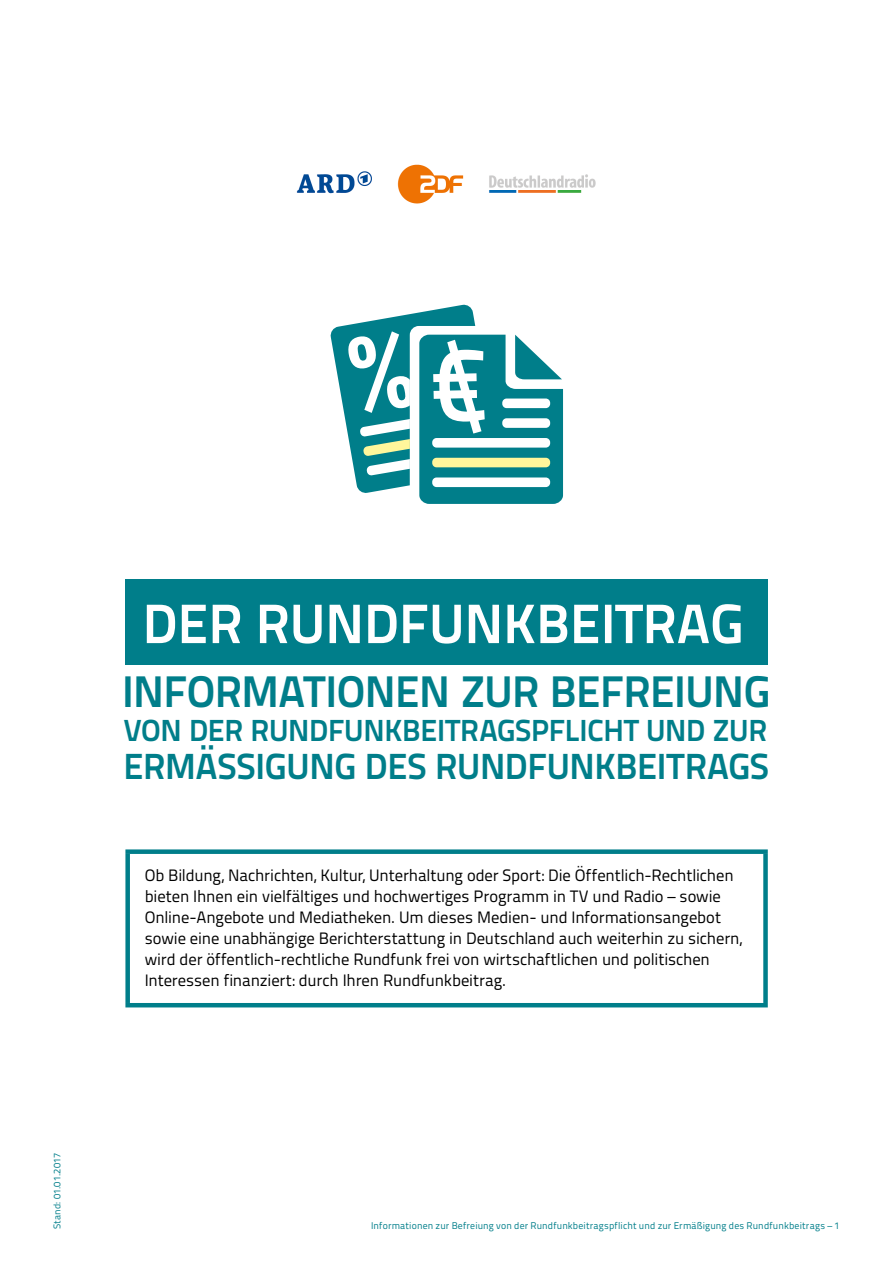
<style>
.page{position:relative;width:893px;height:1263px;background:#fff}
.page>*{position:absolute;margin:0;border:0;box-sizing:border-box;transform-origin:0 0}
.t1{font:700 44.25px "Titillium Text 22 L";letter-spacing:-.015em;color:#007e8a}
.t2{font:700 36.3px "Titillium Text 22 L";letter-spacing:-.01em;color:#007e8a}
.t3{font:700 30.45px "Titillium Text 22 L";letter-spacing:-.01em;color:#007e8a}
.t4{font:16.5px/21px "Titillium Text 22 L";letter-spacing:-.005em;color:#000}
.t5{font:9.75px "Titillium Text 22 L";letter-spacing:.015em;color:#007e8a}
</style>
<div class="page">
<img style="left:296px;top:164px;width:300px;height:40px">
<div style="left:125px;top:579px;width:642px;height:85px;background:#007e8a"></div>
<svg style="left:147px;top:604px;width:594px;height:40px"></svg>
<div style="left:125px;top:849px;width:643px;height:5px;background:#007e8a"></div>
<div style="left:125px;top:854px;width:5px;height:149px;background:#007e8a"></div>
<div style="left:763px;top:854px;width:5px;height:149px;background:#007e8a"></div>
<hr style="left:125px;top:1003px;width:643px;height:4px;background:#007e8a">
<svg style="left:330px;top:304px;width:233px;height:200px"></svg>
<h2 class="t1" style="left:122px;top:657px;width:649px">INFORMATIONEN ZUR BEFREIUNG</h2>
<h2 class="t3" style="left:123px;top:707px;width:645px">VON DER RUNDFUNKBEITRAGSPFLICHT UND ZUR</h2>
<h2 class="t2" style="left:123px;top:738px;width:647px">ERMÄSSIGUNG DES RUNDFUNKBEITRAGS</h2>
<p class="t4" style="left:145px;top:864px;width:599px">Ob Bildung, Nachrichten, Kultur, Unterhaltung oder Sport: Die Öffentlich-Rechtlichen bieten Ihnen ein vielfältiges und hochwertiges Programm in TV und Radio – sowie Online-Angebote und Mediatheken. Um dieses Medien- und Informationsangebot sowie eine unabhängige Berichterstattung in Deutschland auch weiterhin zu sichern, wird der öffentlich-rechtliche Rundfunk frei von wirtschaftlichen und politischen Interessen finanziert: durch Ihren Rundfunkbeitrag.</p>
<p class="t5" style="left:50px;top:1229px;width:78px;rotate:-90deg">Stand: 01.01.2017</p>
<p class="t5" style="left:371px;top:1219px;width:470px">Informationen zur Befreiung von der Rundfunkbeitragspflicht und zur Ermäßigung des Rundfunkbeitrags – 1</p>
</div>
